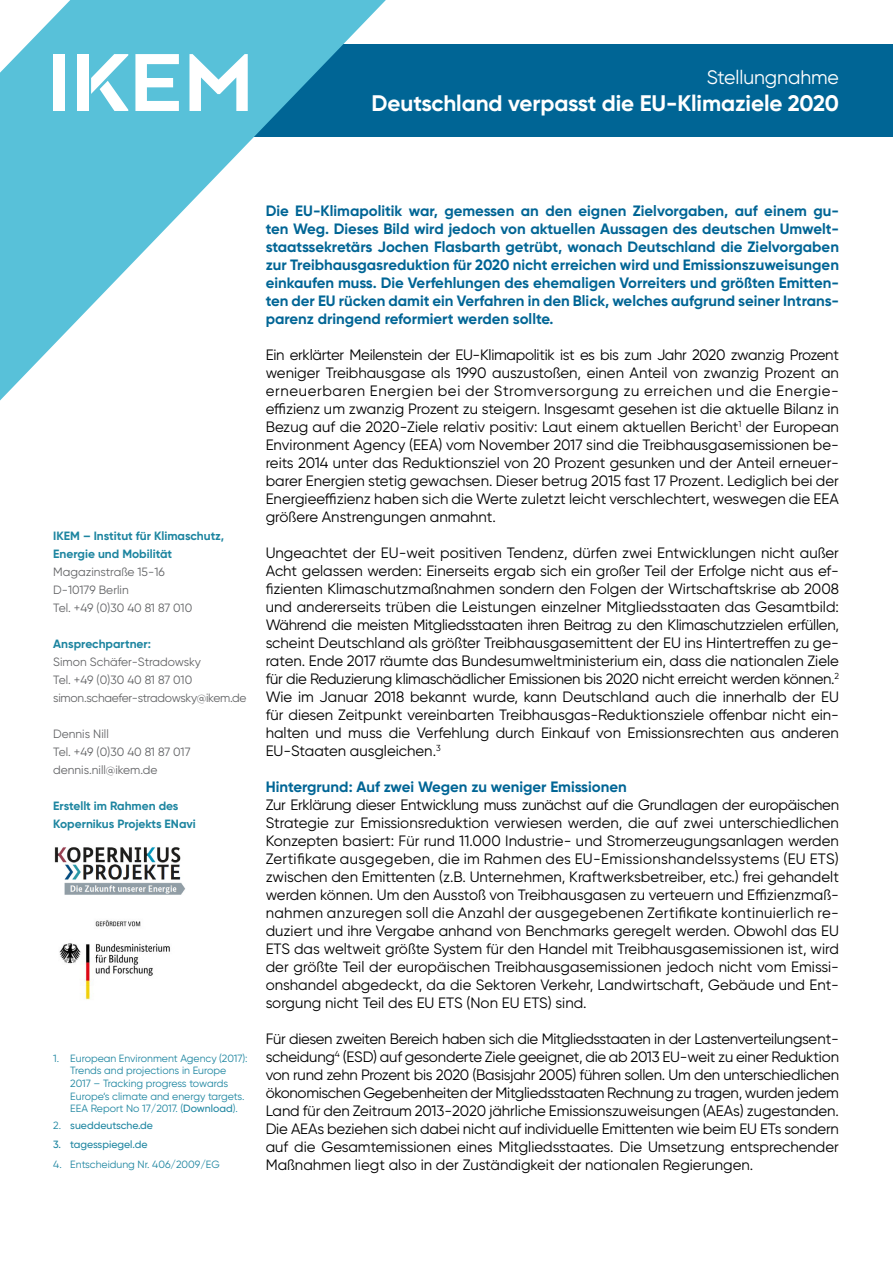
<style>
.page{position:relative;width:893px;height:1263px;background:#fff}
.page>*{position:absolute;margin:0;border:0;box-sizing:border-box;transform-origin:0 0}
.t1{font:700 22.5px "Gilroy";letter-spacing:-.005em;color:#fff}
.t2{font:19.5px "Gilroy";letter-spacing:-.005em;color:#fff}
.t3{font:15px/18px "Gilroy";color:#000;text-align:justify}
.t4{font:700 15px/18px "Gilroy";color:#006595;text-align:justify}
.t5{font:700 12px/18px "Gilroy";color:#1d85a0}
.t6{font:12px/18px "Gilroy";color:#636466}
.t7{font:12px/18px "Gilroy";letter-spacing:-.02em;color:#636466}
.t8{font:10.5px/12.6px "Gilroy";color:#1d85a0}
.t9{font:500 10.5px "Gilroy";color:#1d85a0}
.s1{font-weight:500}
.s2{font-weight:400}
</style>
<div class="page">
<div style="left:65px;top:45px;width:828px;height:92px;background:#006595"></div>
<svg style="left:0;top:0;width:386px;height:400px"></svg>
<div style="left:53px;top:54px;width:12px;height:57px;background:#fff"></div>
<svg style="left:135px;top:54px;width:44px;height:57px;background:#bee7f0"></svg>
<svg style="left:189px;top:54px;width:59px;height:57px;background:#b0e1ed"></svg>
<svg style="left:91px;top:54px;width:37px;height:57px;background:#9cdae8"></svg>
<div style="left:77px;top:54px;width:11px;height:57px;background:#fff"></div>
<img style="left:54px;top:847px;width:131px;height:48px">
<img style="left:59px;top:920px;width:111px;height:80px">
<h2 class="t2" style="left:707px;top:65px;width:134px">Stellungnahme</h2>
<h1 class="t1" style="left:372px;top:89px;width:469px">Deutschland verpasst die EU-Klimaziele 2020</h1>
<p class="t5" style="left:53px;top:527px;width:172px">IKEM – Institut für Klimaschutz,<br>Energie und Mobilität</p>
<p class="t6" style="left:53px;top:563px;width:140px">Magazinstraße 15-16<br>D-10179 Berlin<br>Tel. +49 (0)30 40 81 87 010</p>
<p class="t5" style="left:53px;top:635px;width:99px">Ansprechpartner:</p>
<p class="t7" style="left:53px;top:653px;width:195px">Simon Schäfer-Stradowsky<br>Tel. +49 (0)30 40 81 87 010 simon.schaefer-stradowsky@ikem.de</p>
<p class="t6" style="left:53px;top:725px;width:139px">Dennis Nill<br>Tel. +49 (0)30 40 81 87 017 dennis.nill@ikem.de</p>
<p class="t5" style="left:53px;top:797px;width:144px">Erstellt im Rahmen des<br>Kopernikus Projekts ENavi</p>
<p class="t8" style="left:70px;top:1052px;width:179px;text-indent:-17px">1. European Environment Agency (2017):<br>Trends and projections in Europe 2017 – Tracking progress towards Europe‘s climate and energy targets.<br>EEA Report No 17/2017. (<span class="s1">Download</span>).</p>
<p class="t9" style="left:53px;top:1118px;width:101px"><span class="s2">2.</span> sueddeutsche.de</p>
<p class="t9" style="left:53px;top:1138px;width:96px">3. tagesspiegel.de</p>
<p class="t8" style="left:53px;top:1158px;width:168px">4. Entscheidung Nr. 406/2009/EG</p>
<p class="t4" style="left:266px;top:202px;width:575px">Die EU-Klimapolitik war, gemessen an den eignen Zielvorgaben, auf einem gu&shy;ten Weg. Dieses Bild wird jedoch von aktuellen Aussagen des deutschen Umwelt&shy;staatssekretärs Jochen Flasbarth getrübt, wonach Deutschland die Zielvorgaben zur Treibhausgasreduktion für 2020 nicht erreichen wird und Emissionszuweisungen einkaufen muss. Die Verfehlungen des ehemaligen Vorreiters und größten Emitten&shy;ten der EU rücken damit ein Verfahren in den Blick, welches aufgrund seiner Intrans&shy;parenz dringend reformiert werden sollte.</p>
<p class="t3" style="left:266px;top:346px;width:575px">Ein erklärter Meilenstein der EU-Klimapolitik ist es bis zum Jahr 2020 zwanzig Prozent weniger Treibhausgase als 1990 auszustoßen, einen Anteil von zwanzig Prozent an erneuerbaren Energien bei der Stromversorgung zu erreichen und die Energie&shy;effizienz um zwanzig Prozent zu steigern. Insgesamt gesehen ist die aktuelle Bilanz in Bezug auf die 2020-Ziele relativ positiv: Laut einem aktuellen Bericht<sup>1</sup> der European Environment Agency (EEA) vom November 2017 sind die Treibhausgasemissionen be&shy;reits 2014 unter das Reduktionsziel von 20 Prozent gesunken und der Anteil erneuer&shy;barer Energien stetig gewachsen. Dieser betrug 2015 fast 17 Prozent. Lediglich bei der Energieeffizienz haben sich die Werte zuletzt leicht verschlechtert, weswegen die EEA größere Anstrengungen anmahnt.</p>
<p class="t3" style="left:266px;top:544px;width:575px">Ungeachtet der EU-weit positiven Tendenz, dürfen zwei Entwicklungen nicht außer Acht gelassen werden: Einerseits ergab sich ein großer Teil der Erfolge nicht aus ef&shy;fizienten Klimaschutzmaßnahmen sondern den Folgen der Wirtschaftskrise ab 2008 und andererseits trüben die Leistungen einzelner Mitgliedsstaaten das Gesamtbild:<br>Während die meisten Mitgliedsstaaten ihren Beitrag zu den Klimaschutzzielen erfüllen, scheint Deutschland als größter Treibhausgasemittent der EU ins Hintertreffen zu ge&shy;raten. Ende 2017 räumte das Bundesumweltministerium ein, dass die nationalen Ziele für die Reduzierung klimaschädlicher Emissionen bis 2020 nicht erreicht werden können.<sup>2<br></sup>Wie im Januar 2018 bekannt wurde, kann Deutschland auch die innerhalb der EU für diesen Zeitpunkt vereinbarten Treibhausgas-Reduktionsziele offenbar nicht ein&shy;halten und muss die Verfehlung durch Einkauf von Emissionsrechten aus anderen EU-Staaten ausgleichen.<sup>3</sup></p>
<p class="t4" style="left:266px;top:778px;width:363px">Hintergrund: Auf zwei Wegen zu weniger Emissionen</p>
<p class="t3" style="left:266px;top:796px;width:575px">Zur Erklärung dieser Entwicklung muss zunächst auf die Grundlagen der europäischen Strategie zur Emissionsreduktion verwiesen werden, die auf zwei unterschiedlichen Konzepten basiert: Für rund 11.000 Industrie- und Stromerzeugungsanlagen werden Zertifikate ausgegeben, die im Rahmen des EU-Emissionshandelssystems (EU ETS) zwischen den Emittenten (z.B. Unternehmen, Kraftwerksbetreiber, etc.) frei gehandelt werden können. Um den Ausstoß von Treibhausgasen zu verteuern und Effizienzmaß&shy;nahmen anzuregen soll die Anzahl der ausgegebenen Zertifikate kontinuierlich re&shy;duziert und ihre Vergabe anhand von Benchmarks geregelt werden. Obwohl das EU ETS das weltweit größte System für den Handel mit Treibhausgasemissionen ist, wird der größte Teil der europäischen Treibhausgasemissionen jedoch nicht vom Emissi&shy;onshandel abgedeckt, da die Sektoren Verkehr, Landwirtschaft, Gebäude und Ent&shy;sorgung nicht Teil des EU ETS (Non EU ETS) sind.</p>
<p class="t3" style="left:266px;top:1030px;width:575px">Für diesen zweiten Bereich haben sich die Mitgliedsstaaten in der Lastenverteilungsent&shy;scheidung<sup>4</sup> (ESD) auf gesonderte Ziele geeignet, die ab 2013 EU-weit zu einer Reduktion von rund zehn Prozent bis 2020 (Basisjahr 2005) führen sollen. Um den unterschiedlichen ökonomischen Gegebenheiten der Mitgliedsstaaten Rechnung zu tragen, wurden jedem Land für den Zeitraum 2013-2020 jährliche Emissionszuweisungen (AEAs) zugestanden.<br>Die AEAs beziehen sich dabei nicht auf individuelle Emittenten wie beim EU ETs sondern auf die Gesamtemissionen eines Mitgliedsstaates. Die Umsetzung entsprechender Maßnahmen liegt also in der Zuständigkeit der nationalen Regierungen.</p>
</div>
